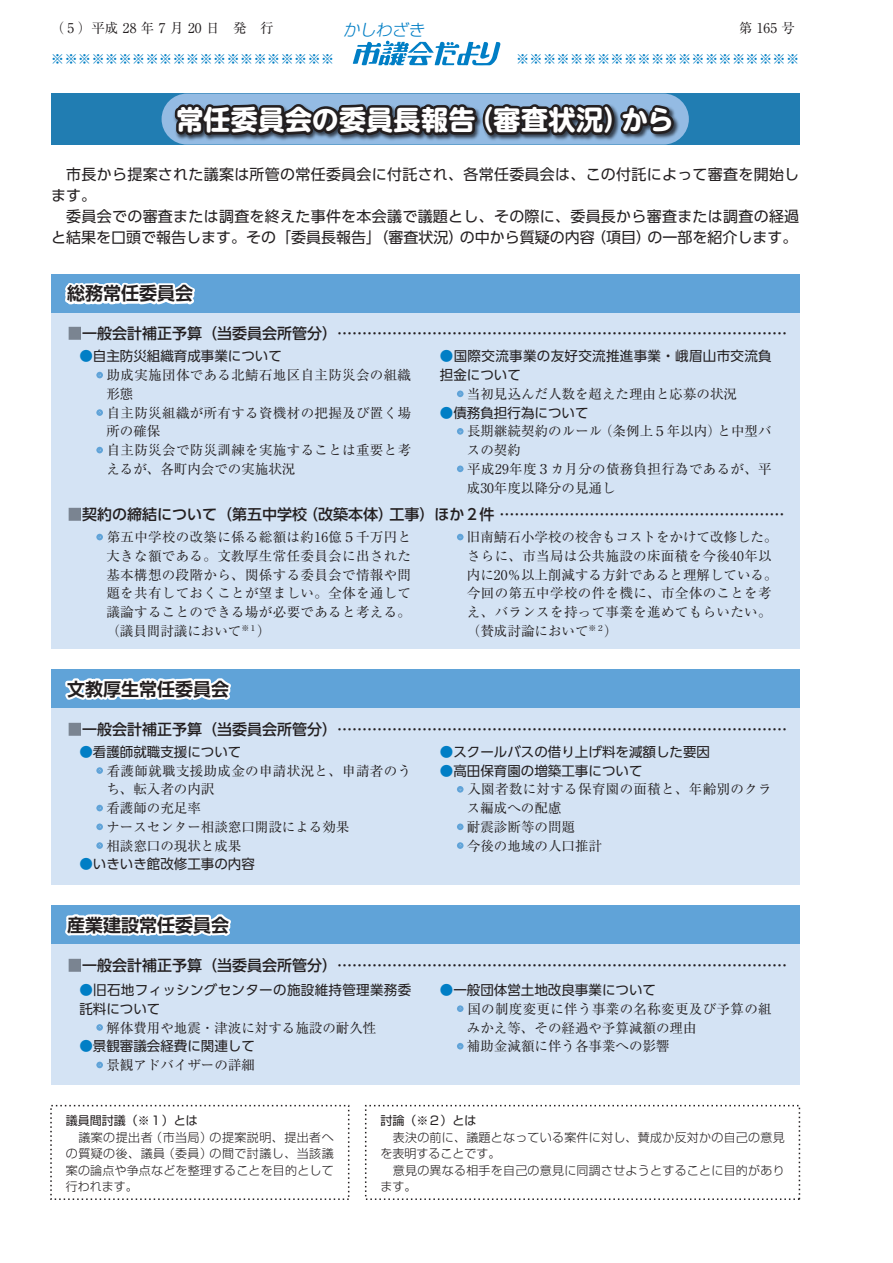
<style>
.page{position:relative;width:893px;height:1263px;background:#fff}
.page>*{position:absolute;margin:0;border:0;box-sizing:border-box;transform-origin:0 0}
.t1{font:700 27px "UD Shin M Go Pro";letter-spacing:.005em;color:#fff}
.t2{font:700 18px "UD Shin Go Pro De";color:#231f20}
.t3{font:italic 300 16.2px "Shin Go Pro";color:#007ec5}
.t4{font:500 15px "UD Shin Go Pro";color:#231f20}
.t5{font:15px "UD Shin Go Pro";letter-spacing:.02em;color:#231f20}
.t6{font:15px "UD Shin Go Pro";color:#231f20}
.t7{font:13.5px "Ryumin Pro";letter-spacing:.025em;color:#231f20}
.t8{font:13.5px "Ryumin Pro";color:#231f20}
.t9{font:13.5px "UD Shin Go Pro";color:#231f20}
.t10{font:13.5px/18.8px "UD Shin Go Pro";letter-spacing:.025em;color:#231f20}
.t11{font:13.5px "Ryumin Pro";color:#007ec5}
.t12{font:13.5px "Ryumin Pro";letter-spacing:.005em;color:#231f20}
.t13{font:300 12px/16.5px "Shin Go Pro";letter-spacing:.02em;color:#231f20}
.t14{font:300 12px "Shin Go Pro";letter-spacing:.04em;color:#231f20}
.t15{font:12px "Shin Go Pro";color:#231f20}
.t16{font:7.8px "Ryumin Pro";color:#231f20}
.s1{color:#939598}
.s2{font-family:"Ryumin Pro";color:#007ec5}
.s3{color:#60a3d8}
</style>
<div class="page">
<div style="left:51px;top:94px;width:748px;height:51px;background:#217db2"></div>
<div style="left:51px;top:274px;width:748px;height:374px;background:#d4e3f4"></div>
<div style="left:51px;top:274px;width:748px;height:39px;background:#60a3d8"></div>
<svg style="left:65px;top:282px;width:130px;height:23px;background:#e9f2f9"></svg>
<div style="left:96px;top:372px;width:7px;height:6px;border:4px solid #60a3d8;border-radius:50%"></div>
<div style="left:96px;top:409px;width:7px;height:7px;border:4px solid #60a3d8;border-radius:50%"></div>
<div style="left:96px;top:447px;width:7px;height:6px;border:4px solid #60a3d8;border-radius:50%"></div>
<div style="left:457px;top:390px;width:7px;height:7px;border:4px solid #60a3d8;border-radius:50%"></div>
<div style="left:457px;top:428px;width:7px;height:7px;border:4px solid #60a3d8;border-radius:50%"></div>
<div style="left:457px;top:465px;width:7px;height:7px;border:4px solid #60a3d8;border-radius:50%"></div>
<div style="left:96px;top:534px;width:7px;height:6px;border:4px solid #60a3d8;border-radius:50%"></div>
<div style="left:457px;top:534px;width:7px;height:6px;border:4px solid #60a3d8;border-radius:50%"></div>
<div style="left:51px;top:670px;width:748px;height:214px;background:#d4e3f4"></div>
<div style="left:51px;top:670px;width:748px;height:38px;background:#60a3d8"></div>
<svg style="left:65px;top:678px;width:166px;height:22px;background:#ecf4fa"></svg>
<div style="left:96px;top:767px;width:7px;height:7px;border:4px solid #60a3d8;border-radius:50%"></div>
<div style="left:96px;top:805px;width:7px;height:6px;border:4px solid #60a3d8;border-radius:50%"></div>
<div style="left:96px;top:823px;width:7px;height:7px;border:4px solid #60a3d8;border-radius:50%"></div>
<div style="left:96px;top:842px;width:7px;height:7px;border:4px solid #60a3d8;border-radius:50%"></div>
<div style="left:457px;top:786px;width:7px;height:7px;border:4px solid #60a3d8;border-radius:50%"></div>
<div style="left:457px;top:823px;width:7px;height:7px;border:4px solid #60a3d8;border-radius:50%"></div>
<div style="left:457px;top:842px;width:7px;height:7px;border:4px solid #60a3d8;border-radius:50%"></div>
<div style="left:51px;top:906px;width:748px;height:178px;background:#d4e3f4"></div>
<div style="left:51px;top:906px;width:748px;height:38px;background:#60a3d8"></div>
<svg style="left:65px;top:914px;width:166px;height:22px;background:#eff5fb"></svg>
<div style="left:96px;top:1024px;width:7px;height:7px;border:4px solid #60a3d8;border-radius:50%"></div>
<div style="left:96px;top:1061px;width:7px;height:7px;border:4px solid #60a3d8;border-radius:50%"></div>
<div style="left:457px;top:1005px;width:7px;height:7px;border:4px solid #60a3d8;border-radius:50%"></div>
<div style="left:457px;top:1043px;width:7px;height:6px;border:4px solid #60a3d8;border-radius:50%"></div>
<img style="left:170px;top:99px;width:504px;height:46px">
<svg style="left:172px;top:41px;width:625px;height:101px"></svg>
<p class="t7" style="left:51px;top:17px;width:224px">（　）平成 28 年 月7 20 日　発　行</p>
<p class="t11" style="left:51px;top:48px;width:285px">※※※※※※※※※※※※※※※※※※※※※</p>
<p class="t7" style="left:68px;top:17px;width:8px">5</p>
<p class="t3" style="left:343px;top:17px;width:87px">かしわざき</p>
<p class="t7" style="left:739px;top:17px;width:58px">第 165 号</p>
<h1 class="t1" style="left:176px;top:98px;width:301px">常任委員会の委員長報告</h1>
<h1 class="t1" style="left:467px;top:98px;width:164px">（審査状況）</h1>
<h1 class="t1" style="left:621px;top:98px;width:54px">から</h1>
<p class="t5" style="left:51px;top:162px;width:750px">　市長から提案された議案は所管の常任委員会に付託され、各常任委員会は、この付託によって審査を開始し</p>
<p class="t5" style="left:51px;top:183px;width:46px">ます。</p>
<p class="t5" style="left:51px;top:204px;width:750px">　委員会での審査または調査を終えた事件を本会議で議題とし、その際に、委員長から審査または調査の経過</p>
<p class="t6" style="left:647px;top:225px;width:152px">の一部を紹介します。</p>
<p class="t6" style="left:460px;top:225px;width:136px">の中から質疑の内容</p>
<p class="t6" style="left:51px;top:225px;width:414px">と結果を口頭で報告します。その「委員長報告」（審査状況）</p>
<p class="t5" style="left:591px;top:225px;width:61px">（項目）</p>
<p class="t2" style="left:67px;top:279px;width:128px">総務常任委員会</p>
<p class="t4" style="left:67px;top:321px;width:722px"><span class="s1">■</span>一般会計補正予算（当委員会所管分(..........................................................................................</p>
<p class="t9" style="left:79px;top:345px;width:204px"><span class="s2">●</span>自主防災組織育成事業について</p>
<p class="t7" style="left:93px;top:365px;width:320px"><span class="s3">・</span>助成実施団体である北鯖石地区自主防災会の組織</p>
<p class="t7" style="left:106px;top:383px;width:28px">形態</p>
<p class="t7" style="left:93px;top:402px;width:320px"><span class="s3">・</span>自主防災組織が所有する資機材の把握及び置く場</p>
<p class="t7" style="left:106px;top:421px;width:55px">所の確保</p>
<p class="t7" style="left:93px;top:440px;width:320px"><span class="s3">・</span>自主防災会で防災訓練を実施することは重要と考</p>
<p class="t8" style="left:106px;top:458px;width:190px">えるが、各町内会での実施状況</p>
<p class="t10" style="left:440px;top:347px;width:333px"><span class="s2">●</span>国際交流事業の友好交流推進事業・峨眉山市交流負担金について</p>
<p class="t8" style="left:453px;top:383px;width:285px"><span class="s3">・</span>当初見込んだ人数を超えた理由と応募の状況</p>
<p class="t9" style="left:440px;top:402px;width:150px"><span class="s2">●</span>債務負担行為について</p>
<p class="t7" style="left:717px;top:421px;width:56px">と中型バ</p>
<p class="t12" style="left:599px;top:421px;width:123px">（条例上５年以内）</p>
<p class="t12" style="left:453px;top:421px;width:150px"><span class="s3">・</span>長期継続契約のルール</p>
<p class="t7" style="left:467px;top:440px;width:55px">スの契約</p>
<p class="t7" style="left:453px;top:458px;width:320px"><span class="s3">・</span>平成29年度３カ月分の債務負担行為であるが、平</p>
<p class="t8" style="left:467px;top:477px;width:150px">成30年度以降分の見通し</p>
<p class="t4" style="left:303px;top:502px;width:92px">（改築本体）</p>
<p class="t4" style="left:67px;top:502px;width:242px"><span class="s1">■</span>契約の締結について（第五中学校</p>
<p class="t4" style="left:390px;top:502px;width:396px">工事）ほか２件 .........................................................</p>
<p class="t7" style="left:93px;top:526px;width:320px"><span class="s3">・</span>第五中学校の改築に係る総額は約16億５千万円と</p>
<p class="t7" style="left:106px;top:545px;width:306px">大きな額である。文教厚生常任委員会に出された</p>
<p class="t7" style="left:106px;top:564px;width:306px">基本構想の段階から、関係する委員会で情報や問</p>
<p class="t7" style="left:106px;top:583px;width:306px">題を共有しておくことが望ましい。全体を通して</p>
<p class="t7" style="left:106px;top:601px;width:306px">議論することのできる場が必要であると考える。</p>
<p class="t7" style="left:249px;top:620px;width:23px">(<sup>１</sup></p>
<p class="t8" style="left:106px;top:620px;width:136px">（議員間討議において</p>
<p class="t16" style="left:241px;top:622px;width:9px">※</p>
<p class="t8" style="left:453px;top:526px;width:326px"><span class="s3">・</span>旧南鯖石小学校の校舎もコストをかけて改修した。</p>
<p class="t7" style="left:467px;top:545px;width:306px">さらに、市当局は公共施設の床面積を今後40年以</p>
<p class="t8" style="left:467px;top:564px;width:312px">内に20％以上削減する方針であると理解している。</p>
<p class="t7" style="left:467px;top:583px;width:306px">今回の第五中学校の件を機に、市全体のことを考</p>
<p class="t7" style="left:467px;top:601px;width:306px">え、バランスを持って事業を進めてもらいたい。</p>
<p class="t7" style="left:596px;top:620px;width:23px">(<sup>２</sup></p>
<p class="t8" style="left:467px;top:620px;width:123px">（賛成討論において</p>
<p class="t16" style="left:588px;top:622px;width:9px">※</p>
<p class="t2" style="left:67px;top:674px;width:164px">文教厚生常任委員会</p>
<p class="t4" style="left:67px;top:717px;width:722px"><span class="s1">■</span>一般会計補正予算（当委員会所管分(..........................................................................................</p>
<p class="t9" style="left:79px;top:741px;width:163px"><span class="s2">●</span>看護師就職支援について</p>
<p class="t7" style="left:93px;top:760px;width:320px"><span class="s3">・</span>看護師就職支援助成金の申請状況と、申請者のう</p>
<p class="t7" style="left:106px;top:779px;width:109px">ち、転入者の内訳</p>
<p class="t8" style="left:93px;top:797px;width:110px"><span class="s3">・</span>看護師の充足率</p>
<p class="t8" style="left:93px;top:816px;width:258px"><span class="s3">・</span>ナースセンター相談窓口開設による効果</p>
<p class="t8" style="left:93px;top:835px;width:150px"><span class="s3">・</span>相談窓口の現状と成果</p>
<p class="t9" style="left:79px;top:853px;width:177px"><span class="s2">●</span>いきいき館改修工事の内容</p>
<p class="t9" style="left:440px;top:741px;width:271px"><span class="s2">●</span>スクールバスの借り上げ料を減額した要因</p>
<p class="t9" style="left:440px;top:760px;width:204px"><span class="s2">●</span>高田保育園の増築工事について</p>
<p class="t7" style="left:453px;top:779px;width:320px"><span class="s3">・</span>入園者数に対する保育園の面積と、年齢別のクラ</p>
<p class="t8" style="left:467px;top:797px;width:96px">ス編成への配慮</p>
<p class="t8" style="left:453px;top:816px;width:123px"><span class="s3">・</span>耐震診断等の問題</p>
<p class="t8" style="left:453px;top:835px;width:150px"><span class="s3">・</span>今後の地域の人口推計</p>
<p class="t2" style="left:67px;top:910px;width:164px">産業建設常任委員会</p>
<p class="t4" style="left:67px;top:953px;width:722px"><span class="s1">■</span>一般会計補正予算（当委員会所管分(..........................................................................................</p>
<p class="t10" style="left:79px;top:980px;width:333px"><span class="s2">●</span>旧石地フィッシングセンターの施設維持管理業務委託料について</p>
<p class="t8" style="left:93px;top:1017px;width:285px"><span class="s3">・</span>解体費用や地震・津波に対する施設の耐久性</p>
<p class="t9" style="left:79px;top:1035px;width:177px"><span class="s2">●</span>景観審議会経費に関連して</p>
<p class="t8" style="left:93px;top:1054px;width:163px"><span class="s3">・</span>景観アドバイザーの詳細</p>
<p class="t9" style="left:440px;top:979px;width:217px"><span class="s2">●</span>一般団体営土地改良事業について</p>
<p class="t7" style="left:453px;top:998px;width:320px"><span class="s3">・</span>国の制度変更に伴う事業の名称変更及び予算の組</p>
<p class="t8" style="left:467px;top:1017px;width:231px">みかえ等、その経過や予算減額の理由</p>
<p class="t8" style="left:453px;top:1036px;width:218px"><span class="s3">・</span>補助金減額に伴う各事業への影響</p>
<p class="t15" style="left:66px;top:1111px;width:134px">議員間討議（※１）とは</p>
<p class="t13" style="left:150px;top:1127px;width:63px">（市当局）</p>
<p class="t13" style="left:66px;top:1127px;width:88px">　議案の提出者</p>
<p class="t14" style="left:210px;top:1127px;width:126px">の提案説明、提出者へ</p>
<p class="t13" style="left:163px;top:1144px;width:51px">（委員）</p>
<p class="t13" style="left:66px;top:1144px;width:269px">の質疑の後、議員<br>案の論点や争点などを整理することを目的として行われます。</p>
<p class="t14" style="left:210px;top:1144px;width:126px">の間で討議し、当該議</p>
<p class="t15" style="left:381px;top:1111px;width:97px">討論（※２）とは</p>
<p class="t13" style="left:381px;top:1127px;width:406px">　表決の前に、議題となっている案件に対し、賛成か反対かの自己の意見を表明することです。<br>　意見の異なる相手を自己の意見に同調させようとすることに目的があります。</p>
</div>
